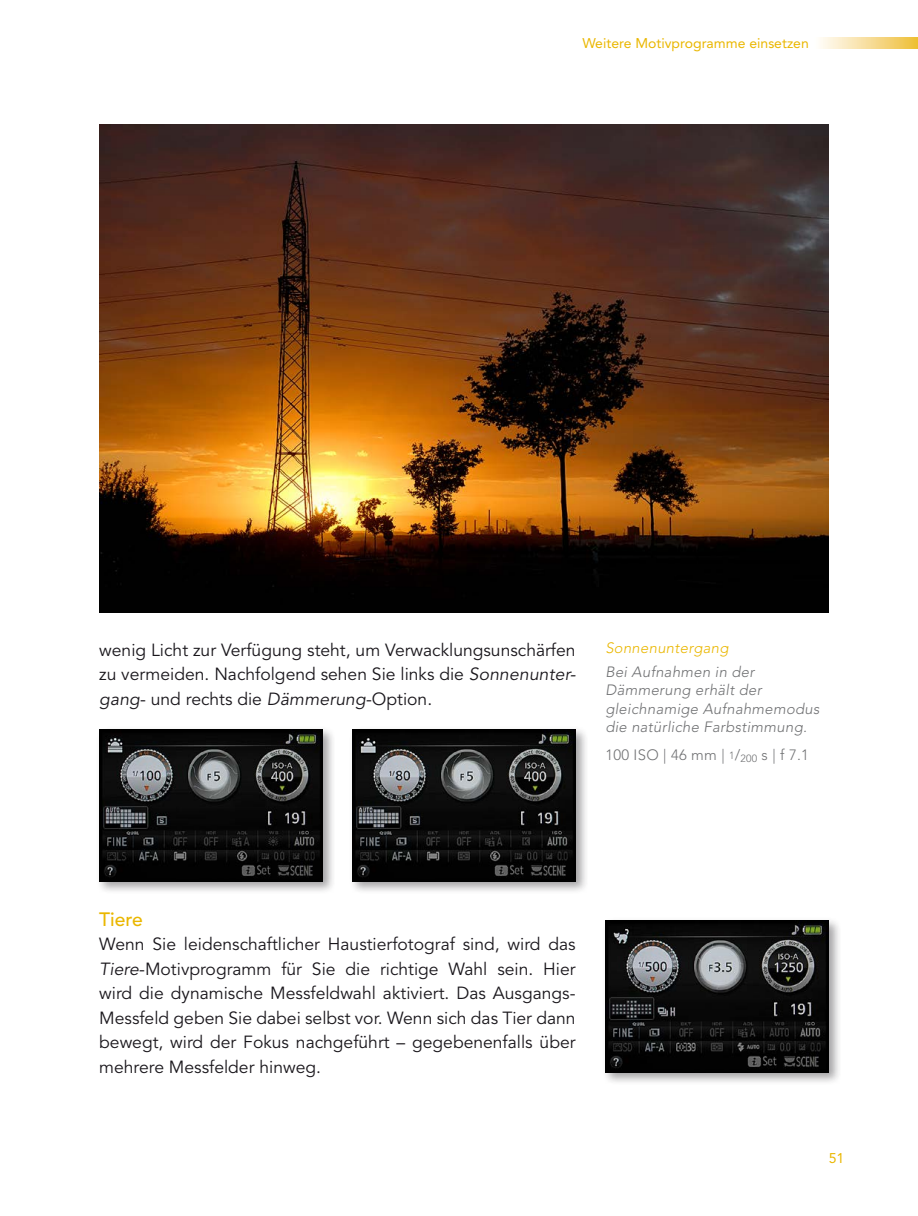
<style>
.page{position:relative;width:918px;height:1216px;background:#fff}
.page>*{position:absolute;margin:0;border:0;box-sizing:border-box;transform-origin:0 0}
.Überschrift_Ebene_2{font:500 19.25px "Avenir LT Pro";letter-spacing:-.005em;color:#eab700}
.Fließtext_ohne_Einzu{font:17.5px/24.5px "Avenir LT Pro";color:#1a171c;text-align:justify}
.Fließtext_mit_Einzug{font:17.5px/24.5px "Avenir LT Pro";color:#1a171c;text-align:justify}
.Marginalie_rechts{font:italic 300 14.88px/18.4px "Avenir LT Pro";letter-spacing:.02em;color:#707173}
.Marginale_rechts_ISO{font:300 14.88px "Avenir LT Pro";letter-spacing:.02em;color:#707173}
.Ü_Marginalie_rechts{font:italic 300 14.88px "Avenir LT Pro";letter-spacing:.02em;color:#eab700}
.t1{font:14px "Avenir LT Pro";color:#eab700}
.s1{font-style:italic}
.s2{font-size:10.33px}
</style>
<div class="page">
<svg style="left:820px;top:37px;width:98px;height:11px"></svg>
<div style="left:96px;top:726px;width:240px;height:169px;background:#1a171c;opacity:.4"></div>
<img style="left:99px;top:729px;width:223px;height:152px">
<div style="left:349px;top:726px;width:240px;height:169px;background:#1a171c;opacity:.4"></div>
<img style="left:352px;top:729px;width:223px;height:152px">
<div style="left:602px;top:917px;width:240px;height:169px;background:#1a171c;opacity:.4"></div>
<img style="left:605px;top:920px;width:223px;height:152px">
<img style="left:99px;top:124px;width:729px;height:488px">
<p class="t1" style="left:582px;top:35px;width:228px">Weitere Motivprogramme einsetzen</p>
<p class="Fließtext_mit_Einzug" style="left:99px;top:638px;width:478px">wenig Licht zur Verfügung steht, um Verwacklungsunschärfen zu vermeiden. Nachfolgend sehen Sie links die <span class="s1">Sonnenunter&shy;gang</span>- und rechts die <span class="s1">Dämmerung</span>-Option.</p>
<p class="Ü_Marginalie_rechts" style="left:605px;top:639px;width:125px">Sonnenuntergang</p>
<p class="Marginalie_rechts" style="left:605px;top:662px;width:216px">Bei Aufnahmen in der<br>Dämmerung erhält der gleichnamige Aufnahmemodus die natürliche Farbstimmung.</p>
<p class="Marginale_rechts_ISO" style="left:605px;top:746px;width:205px">100 ISO | 46 mm | <span class="s2">1</span>/<sub>200</sub> s | f 7.1</p>
<p class="Überschrift_Ebene_2" style="left:99px;top:907px;width:45px">Tiere</p>
<p class="Fließtext_ohne_Einzu" style="left:99px;top:932px;width:478px">Wenn Sie leidenschaftlicher Haustierfotograf sind, wird das <span class="s1">Tiere</span>-Motivprogramm für Sie die richtige Wahl sein. Hier wird die dynamische Messfeldwahl aktiviert. Das Ausgangs-Messfeld geben Sie dabei selbst vor. Wenn sich das Tier dann bewegt, wird der Fokus nachgeführt – gegebenenfalls über mehrere Messfelder hinweg.</p>
<p class="t1" style="left:828px;top:1149px;width:17px">51</p>
</div>
